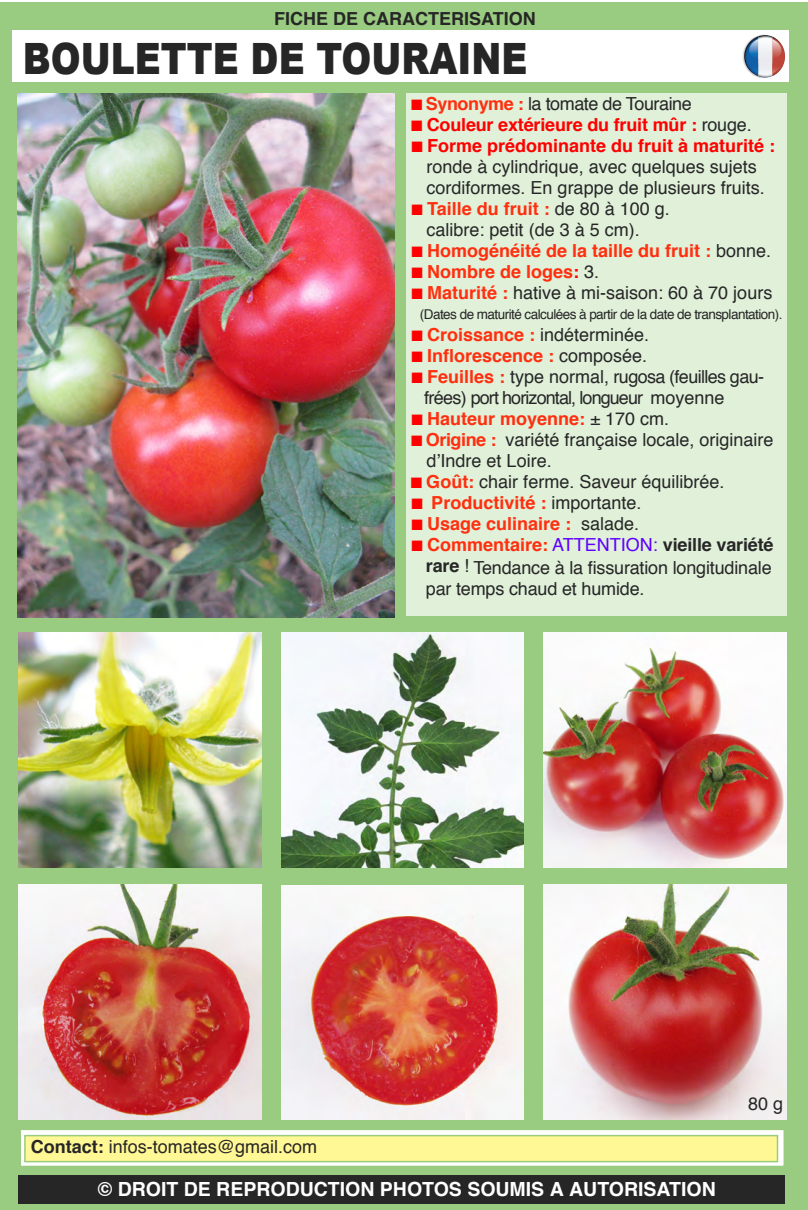
<style>
.page{position:relative;width:808px;height:1210px;background:#fff}
.page>*{position:absolute;margin:0;border:0;box-sizing:border-box;transform-origin:0 0}
.t1{font:900 43.2px "Arial";color:#272627;scale:.83 1}
.t2{font:700 19.5px "Helvetica";color:#fff}
.t3{font:18px/21px "Helvetica";color:#272627}
.t4{font:700 18px "Helvetica";color:#ff2f0f}
.t5{font:18px/21px "Helvetica";letter-spacing:-.035em;color:#272627}
.t6{font:700 18px "Helvetica";letter-spacing:-.01em;color:#f00}
.t7{font:18px "Helvetica";letter-spacing:-.025em;color:#272627}
.t8{font:700 18px "Helvetica";color:#272627}
.t9{font:13.5px "Helvetica";letter-spacing:-.04em;color:#272627}
.s1{color:#f00}
.s2{font-weight:700;color:#ff2f0f}
.s3{font-weight:400;color:#272627}
.s4{font-weight:700;color:#f00}
.s5{color:#5f00ff}
.s6{font-weight:700}
</style>
<div class="page">
<div style="left:0;top:3px;width:808px;height:1207px;background:#99cc80"></div>
<div style="left:12px;top:31px;width:776px;height:51px;background:#fff"></div>
<div style="left:19px;top:1175px;width:766px;height:29px;background:#272627"></div>
<img style="left:18px;top:93px;width:376px;height:525px">
<img style="left:19px;top:632px;width:242px;height:235px">
<img style="left:281px;top:632px;width:243px;height:235px">
<img style="left:19px;top:885px;width:242px;height:235px">
<img style="left:281px;top:885px;width:243px;height:235px">
<img style="left:544px;top:633px;width:242px;height:234px">
<img style="left:544px;top:885px;width:242px;height:235px">
<svg style="left:742px;top:35px;width:43px;height:43px"></svg>
<svg style="left:744px;top:35px;width:41px;height:42px"></svg>
<svg style="left:23px;top:1132px;width:759px;height:32px;background:#f4f9f1"></svg>
<div style="left:20px;top:1129px;width:765px;height:38px;border:2px solid #99cc80"></div>
<div style="left:26px;top:1136px;width:751px;height:25px;background:#fff894"></div>
<div style="left:24px;top:1135px;width:754px;height:27px;border:2px solid #99cc80"></div>
<div style="left:407px;top:93px;width:380px;height:523px;background:#e0f0d9"></div>
<p class="t8" style="left:274px;top:11px;width:263px">FICHE DE CARACTERISATION</p>
<h1 class="t1" style="left:23px;top:26px;width:610px">BOULETTE DE TOURAINE</h1>
<p class="t7" style="left:411px;top:96px;width:282px"><span class="s1">■</span> <span class="s2">Synonyme :</span> la tomate de Touraine</p>
<p class="t6" style="left:411px;top:117px;width:342px">■ Couleur extérieure du fruit mûr : <span class="s3">rouge.</span></p>
<p class="t3" style="left:412px;top:136px;width:365px;text-align:center"><span class="s1">■</span> <span class="s4">Forme prédominante du fruit à maturité : </span>ronde à cylindrique, avec quelques sujets cordiformes. En grappe de plusieurs fruits.</p>
<p class="t3" style="left:427px;top:199px;width:245px;text-indent:-15px"><span class="s1">■</span> <span class="s2">Taille du fruit :</span> de 80 à 100 g. calibre: petit (de 3 à 5 cm).</p>
<p class="t4" style="left:412px;top:243px;width:361px"><span class="s1">■</span> Homogénéité de la taille du fruit : <span class="s3">bonne.</span></p>
<p class="t4" style="left:412px;top:264px;width:189px"><span class="s1">■</span> Nombre de loges<span class="s1">:</span> <span class="s3">3.</span></p>
<p class="t3" style="left:412px;top:283px;width:362px"><span class="s1">■</span> <span class="s2">Maturité :</span> hative à mi-saison: 60 à 70 jours</p>
<p class="t9" style="left:420px;top:309px;width:364px">(Dates de maturité calculées à partir de la date de transplantation).</p>
<p class="t3" style="left:412px;top:325px;width:239px"><span class="s1">■</span> <span class="s2">Croissance :</span> indéterminée.</p>
<p class="t4" style="left:412px;top:348px;width:237px"><span class="s1">■</span> Inflorescence : <span class="s3">composée.</span></p>
<p class="t5" style="left:424px;top:367px;width:341px;text-indent:-12px"><span class="s1">■</span> <span class="s2">Feuilles :</span> type normal, rugosa (feuilles gau&shy;frées) port horizontal, longueur moyenne</p>
<p class="t4" style="left:412px;top:411px;width:259px"><span class="s1">■</span> Hauteur moyenne: <span class="s3">± 170 cm.</span></p>
<p class="t3" style="left:427px;top:430px;width:348px;text-indent:-15px"><span class="s1">■</span> <span class="s2">Origine :</span> variété française locale, originaire d’Indre et Loire.</p>
<p class="t3" style="left:411px;top:472px;width:315px"><span class="s1">■</span> <span class="s2">Goût:</span> chair ferme. Saveur équilibrée.</p>
<p class="t4" style="left:412px;top:495px;width:231px"><span class="s1">■</span> Productivité : <span class="s3">importante.</span></p>
<p class="t4" style="left:412px;top:516px;width:229px"><span class="s1">■</span> Usage culinaire : <span class="s3">salade.</span></p>
<p class="t3" style="left:426px;top:536px;width:349px;line-height:21.8px;text-align:justify;text-indent:-14px"><span class="s1">■</span> <span class="s2">Commentaire:</span> <span class="s5">ATTENTION:</span> <span class="s6">vieille variété rare</span> ! Tendance à la fissuration longitudinale par temps chaud et humide.</p>
<p class="t3" style="left:31px;top:1137px;width:288px"><span class="s6">Contact:</span> infos-tomates@gmail.com</p>
<p class="t2" style="left:98px;top:1181px;width:619px">© DROIT DE REPRODUCTION PHOTOS SOUMIS A AUTORISATION</p>
<p class="t3" style="left:748px;top:1094px;width:37px">80 g</p>
</div>
